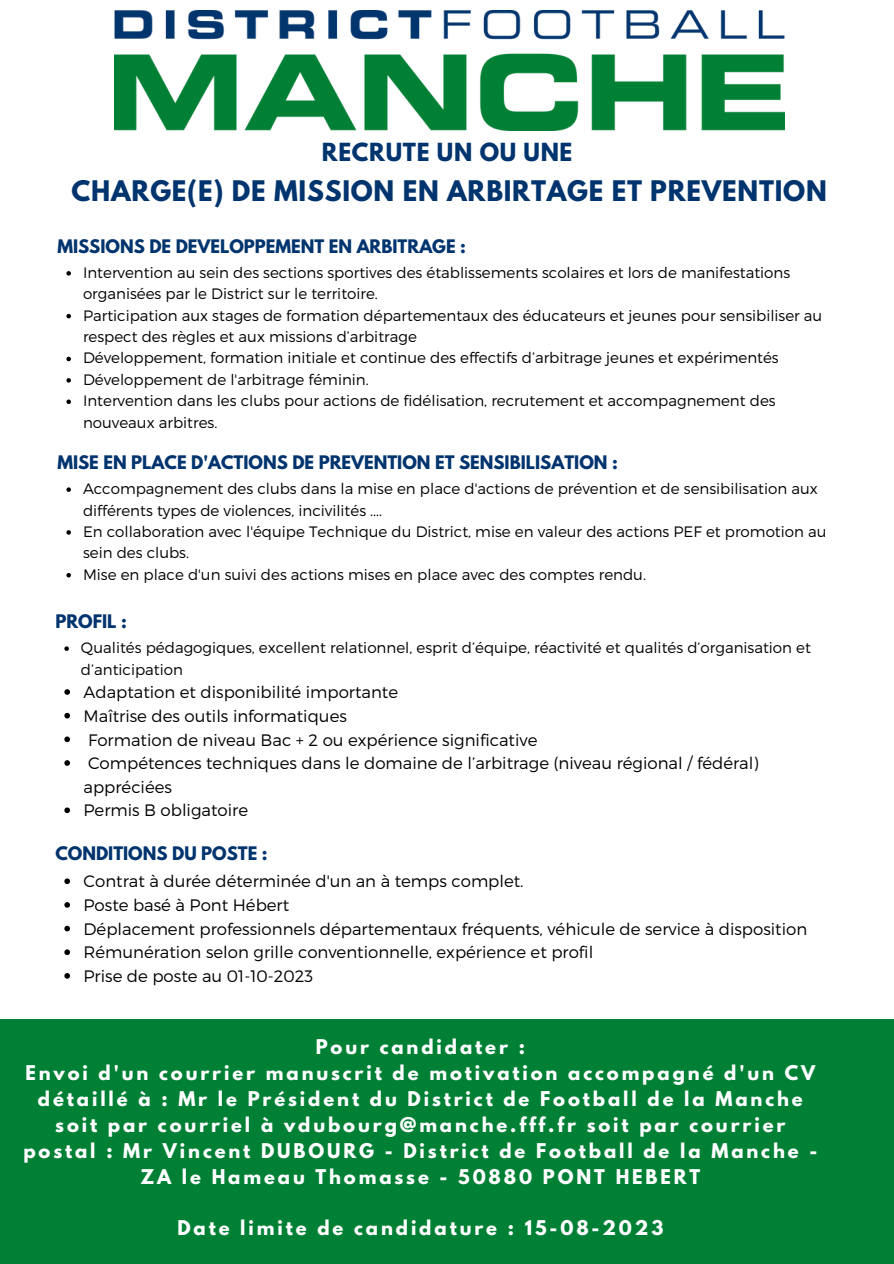
<style>
.page{position:relative;width:894px;height:1264px;background:#fff}
.page>*{position:absolute;margin:0;border:0;box-sizing:border-box;transform-origin:0 0}
.t1{font:700 25.05px "League Spartan";letter-spacing:.03em;color:#00346e}
.t2{font:700 22.05px "League Spartan";letter-spacing:.03em;color:#00346e}
.t3{font:700 18px/26px "League Spartan";letter-spacing:.16em;color:#fff;text-align:center}
.t4{font:300 16.5px/23.7px "Montserrat";color:#000}
.t5{font:700 16.5px "League Spartan";color:#00346e}
.t6{font:300 15px/21.5px "Montserrat";color:#000}
</style>
<div class="page">
<svg style="left:66px;top:271px;width:5px;height:4px"></svg>
<svg style="left:66px;top:314px;width:5px;height:4px"></svg>
<svg style="left:66px;top:357px;width:5px;height:4px"></svg>
<svg style="left:66px;top:378px;width:5px;height:4px"></svg>
<svg style="left:66px;top:399px;width:5px;height:5px"></svg>
<svg style="left:66px;top:487px;width:5px;height:5px"></svg>
<svg style="left:66px;top:530px;width:5px;height:4px"></svg>
<svg style="left:66px;top:573px;width:5px;height:4px"></svg>
<div style="left:0;top:1019px;width:893px;height:244px;background:#008035"></div>
<img style="left:114px;top:11px;width:670px;height:119px">
<svg style="left:64px;top:646px;width:5px;height:5px"></svg>
<svg style="left:64px;top:689px;width:6px;height:5px"></svg>
<svg style="left:64px;top:713px;width:6px;height:5px"></svg>
<svg style="left:64px;top:736px;width:6px;height:6px"></svg>
<svg style="left:64px;top:760px;width:6px;height:5px"></svg>
<svg style="left:64px;top:807px;width:6px;height:6px"></svg>
<svg style="left:64px;top:878px;width:6px;height:6px"></svg>
<svg style="left:64px;top:902px;width:6px;height:5px"></svg>
<svg style="left:64px;top:925px;width:6px;height:6px"></svg>
<svg style="left:64px;top:949px;width:6px;height:6px"></svg>
<svg style="left:64px;top:973px;width:6px;height:5px"></svg>
<p class="t2" style="left:322px;top:141px;width:252px">RECRUTE UN OU UNE</p>
<p class="t1" style="left:72px;top:179px;width:756px">CHARGE(E) DE MISSION EN ARBIRTAGE ET PREVENTION</p>
<p class="t5" style="left:57px;top:238px;width:410px">MISSIONS DE DEVELOPPEMENT EN ARBITRAGE :</p>
<p class="t6" style="left:83px;top:261px;width:708px">Intervention au sein des sections sportives des établissements scolaires et lors de manifestations organisées par le District sur le territoire.</p>
<p class="t6" style="left:83px;top:304px;width:740px">Participation aux stages de formation départementaux des éducateurs et jeunes pour sensibiliser au respect des règles et aux missions d’arbitrage</p>
<p class="t6" style="left:83px;top:346px;width:697px">Développement, formation initiale et continue des effectifs d’arbitrage jeunes et expérimentés</p>
<p class="t6" style="left:83px;top:368px;width:287px">Développement de l'arbitrage féminin.</p>
<p class="t6" style="left:83px;top:389px;width:694px">Intervention dans les clubs pour actions de fidélisation, recrutement et accompagnement des nouveaux arbitres.</p>
<p class="t5" style="left:57px;top:454px;width:561px">MISE EN PLACE D'ACTIONS DE PREVENTION ET SENSIBILISATION :</p>
<p class="t6" style="left:83px;top:477px;width:736px">Accompagnement des clubs dans la mise en place d'actions de prévention et de sensibilisation aux différents types de violences, incivilités ....</p>
<p class="t6" style="left:83px;top:520px;width:744px">En collaboration avec l'équipe Technique du District, mise en valeur des actions PEF et promotion au sein des clubs.</p>
<p class="t6" style="left:83px;top:563px;width:564px">Mise en place d'un suivi des actions mises en place avec des comptes rendu.</p>
<p class="t5" style="left:55px;top:613px;width:73px">PROFIL :</p>
<p class="t6" style="left:81px;top:636px;width:731px">Qualités pédagogiques, excellent relationnel, esprit d’équipe, réactivité et qualités d’organisation et d’anticipation</p>
<p class="t4" style="left:83px;top:679px;width:316px">Adaptation et disponibilité importante</p>
<p class="t4" style="left:83px;top:703px;width:265px">Maîtrise des outils informatiques</p>
<p class="t4" style="left:88px;top:727px;width:451px">Formation de niveau Bac + 2 ou expérience significative</p>
<p class="t4" style="left:83px;top:750px;width:676px">Compétences techniques dans le domaine de l’arbitrage (niveau régional / fédéral) appréciées</p>
<p class="t4" style="left:83px;top:798px;width:166px">Permis B obligatoire</p>
<p class="t5" style="left:55px;top:845px;width:214px">CONDITIONS DU POSTE :</p>
<p class="t4" style="left:83px;top:868px;width:441px">Contrat à durée déterminée d'un an à temps complet.</p>
<p class="t4" style="left:83px;top:892px;width:207px">Poste basé à Pont Hébert</p>
<p class="t4" style="left:83px;top:916px;width:725px">Déplacement professionnels départementaux fréquents, véhicule de service à disposition</p>
<p class="t4" style="left:83px;top:939px;width:511px">Rémunération selon grille conventionnelle, expérience et profil</p>
<p class="t4" style="left:83px;top:963px;width:231px">Prise de poste au 01-10-2023</p>
<p class="t3" style="left:315px;top:1036px;width:211px">Pour candidater :</p>
<p class="t3" style="left:23px;top:1062px;width:795px">Envoi d'un courrier manuscrit de motivation accompagné d'un CV détaillé à : Mr le Président du District de Football de la Manche soit par courriel à vdubourg@manche.fff.fr soit par courrier postal : Mr Vincent DUBOURG - District de Football de la Manche - ZA le Hameau Thomasse - 50880 PONT HEBERT</p>
<p class="t3" style="left:177px;top:1217px;width:487px">Date limite de candidature : 15-08-2023</p>
</div>
